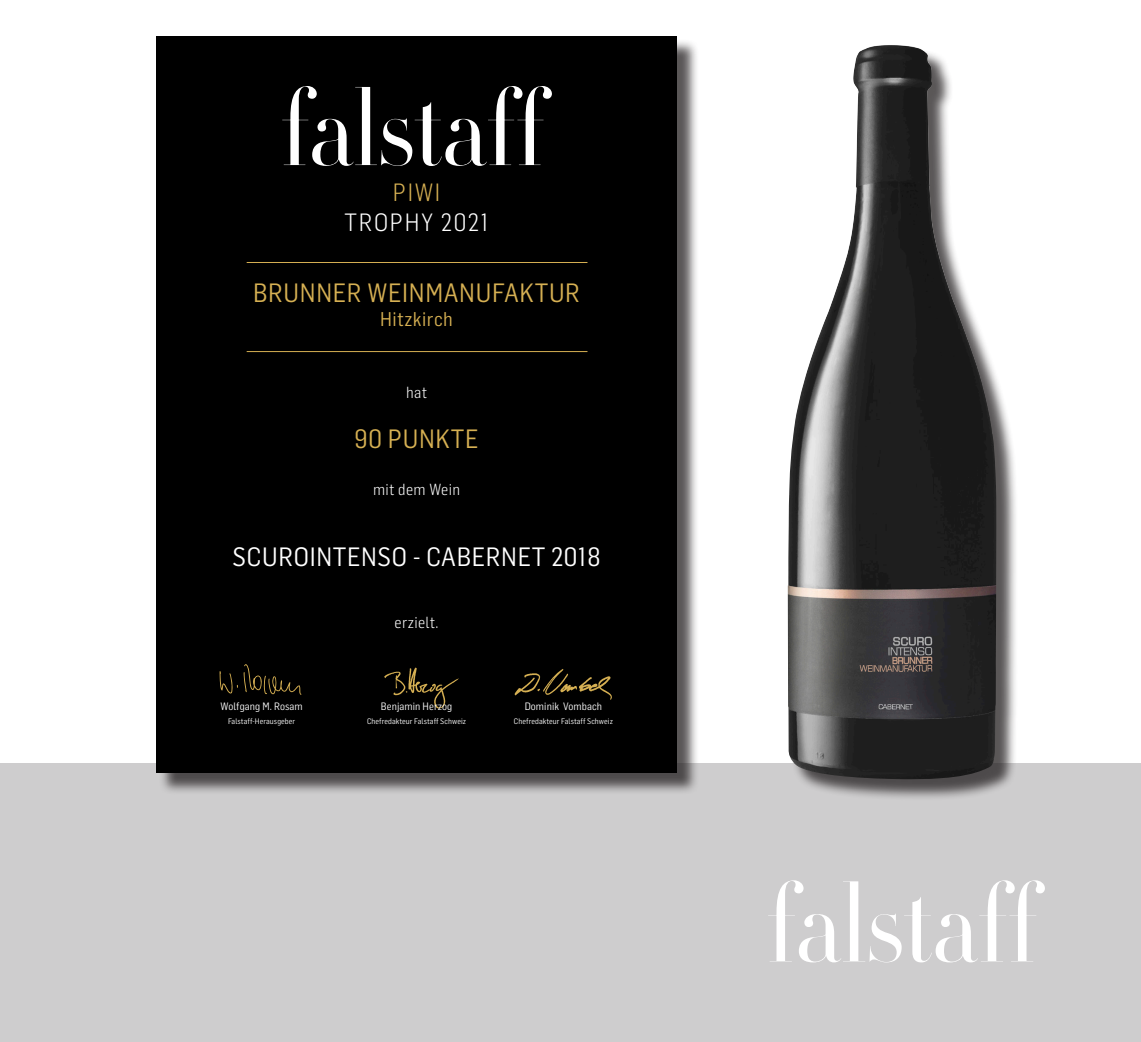
<style>
.page{position:relative;width:1141px;height:1042px;background:#fff}
.page>*{position:absolute;margin:0;border:0;box-sizing:border-box;transform-origin:0 0}
.t1{font:26.07px "Flama Semicondensed";letter-spacing:.025em;color:#d6b053}
.t2{font:26.07px "Flama Semicondensed";letter-spacing:.025em;color:#fff}
.t3{font:300 24.5px/29.4px "Flama Semicondensed";letter-spacing:.07em;color:#fff;text-align:center}
.t4{font:19.43px "Flama Semicondensed";letter-spacing:.025em;color:#d6b053}
.t5{font:300 15.75px "Flama Semicondensed";letter-spacing:.025em;color:#fff}
.t6{font:10.5px "Flama Semicondensed";letter-spacing:.01em;color:#fff}
.t7{font:7.88px "Flama Semicondensed";letter-spacing:.01em;color:#fff}
.s1{color:#d6b053}
</style>
<div class="page">
<div style="left:0;top:763px;width:1141px;height:279px;background:#cecdce"></div>
<div style="left:790px;top:47px;width:228px;height:754px;background:#231f20;opacity:.75"></div>
<img style="left:788px;top:45px;width:208px;height:735px">
<div style="left:159px;top:39px;width:540px;height:756px;background:#231f20;opacity:.75"></div>
<div style="left:156px;top:36px;width:521px;height:737px;background:#000"></div>
<svg style="left:282px;top:86px;width:270px;height:80px"></svg>
<svg style="left:220px;top:671px;width:18px;height:22px"></svg>
<svg style="left:244px;top:664px;width:57px;height:31px"></svg>
<img style="left:514px;top:669px;width:98px;height:31px">
<img style="left:384px;top:667px;width:75px;height:42px">
<hr style="left:247px;top:351px;width:340px;height:1px;background:#d6b053">
<hr style="left:247px;top:262px;width:340px;height:1px;background:#d6b053">
<svg style="left:768px;top:880px;width:277px;height:82px"></svg>
<p class="t3" style="left:344px;top:177px;width:146px"><span class="s1">PIWI<br></span>TROPHY 2021</p>
<p class="t1" style="left:253px;top:276px;width:328px">BRUNNER WEINMANUFAKTUR</p>
<p class="t4" style="left:380px;top:307px;width:74px">Hitzkirch</p>
<p class="t5" style="left:406px;top:382px;width:23px">hat</p>
<p class="t1" style="left:355px;top:422px;width:125px">90 PUNKTE</p>
<p class="t5" style="left:373px;top:479px;width:89px">mit dem Wein</p>
<p class="t2" style="left:233px;top:540px;width:369px">SCUROINTENSO - CABERNET 2018</p>
<p class="t6" style="left:221px;top:699px;width:84px">Wolfgang M. Rosam</p>
<p class="t7" style="left:228px;top:716px;width:69px">Falstaff-Herausgeber</p>
<p class="t5" style="left:395px;top:612px;width:46px">erzielt.</p>
<p class="t6" style="left:381px;top:699px;width:73px">Benjamin Herzog</p>
<p class="t7" style="left:367px;top:716px;width:101px">Chefredakteur Falstaff Schweiz</p>
<p class="t6" style="left:525px;top:699px;width:79px">Dominik Vombach</p>
<p class="t7" style="left:514px;top:716px;width:101px">Chefredakteur Falstaff Schweiz</p>
</div>
